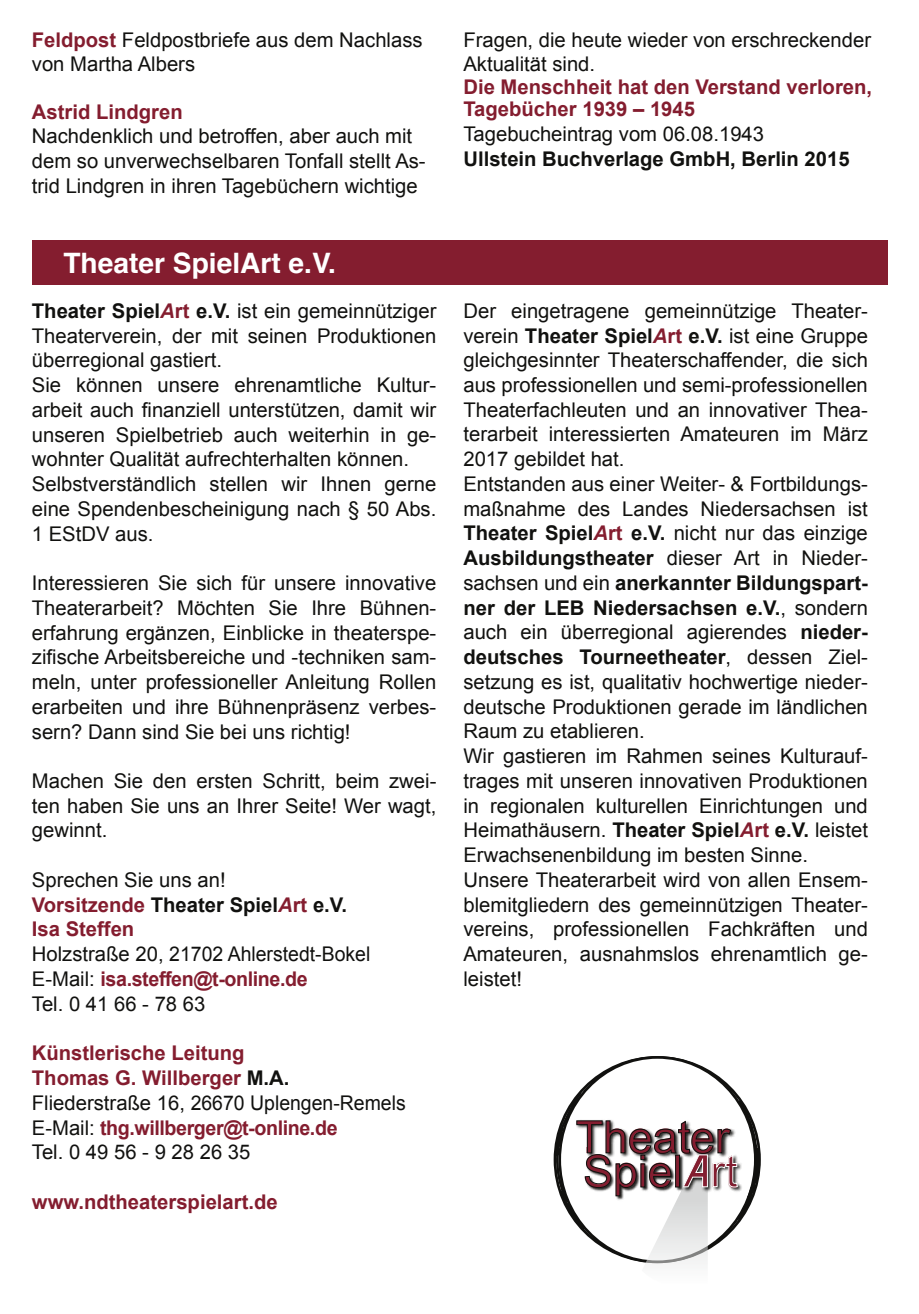
<style>
.page{position:relative;width:919px;height:1314px;background:#fff}
.page>*{position:absolute;margin:0;border:0;box-sizing:border-box;transform-origin:0 0}
.t1{font:44.77px "Arial";color:#841d2f}
.t2{font:44.55px "Arial";color:#831e30}
.t3{font:700 28.12px "Helvetica";color:#fff}
.t4{font:20.25px/24.8px "Arial";color:#11110f}
.t5{font:700 20.25px/24.8px "Arial";color:#841d2f}
.t6{font:700 20.25px "Arial";color:#11110f}
.s1{font-weight:700;color:#841d2f}
.s2{font-weight:700}
.s3{font-weight:700;font-style:italic;color:#841d2f}
.s4{font-weight:400;color:#11110f}
.s5{color:#11110f}
.s6{font-style:italic}
.s7{font-size:44.77px}
</style>
<div class="page">
<div style="left:32px;top:240px;width:855px;height:44px;background:#841d2f"></div>
<svg style="left:555px;top:1091px;width:206px;height:173px"></svg>
<p class="t4" style="left:32px;top:27px;width:392px"><span class="s1">Feldpost</span> Feldpostbriefe aus dem Nachlass von Martha Albers</p>
<p class="t5" style="left:32px;top:100px;width:152px">Astrid Lindgren</p>
<p class="t4" style="left:32px;top:124px;width:395px">Nachdenklich und betroffen, aber auch mit dem so unverwechselbaren Tonfall stellt As&shy;trid Lindgren in ihren Tagebüchern wichtige</p>
<h3 class="t3" style="left:63px;top:240px;width:274px">Theater SpielArt e.V.</h3>
<p class="t4" style="left:32px;top:298px;width:406px"><span class="s2">Theater Spiel</span><span class="s3">A</span><span class="s1">rt</span> <span class="s2">e.V.</span> ist ein gemeinnütziger Theaterverein, der mit seinen Produktionen überregional gastiert.<br>Sie können unsere ehrenamtliche Kultur&shy;arbeit auch finanziell unterstützen, damit wir unseren Spielbetrieb auch weiterhin in ge&shy;wohnter Qualität aufrechterhalten können.<br>Selbstverständlich stellen wir Ihnen gerne eine Spendenbescheinigung nach § 50 Abs.<br>1 EStDV aus.</p>
<p class="t4" style="left:32px;top:571px;width:406px;text-align:justify">Interessieren Sie sich für unsere innovative Theaterarbeit? Möchten Sie Ihre Bühnen&shy;erfahrung ergänzen, Einblicke in theaterspe&shy;zifische Arbeitsbereiche und -techniken sam&shy;meln, unter professioneller Anleitung Rollen erarbeiten und ihre Bühnenpräsenz verbes&shy;sern? Dann sind Sie bei uns richtig!</p>
<p class="t4" style="left:32px;top:769px;width:406px;text-align:justify">Machen Sie den ersten Schritt, beim zwei&shy;ten haben Sie uns an Ihrer Seite! Wer wagt, gewinnt.</p>
<p class="t5" style="left:32px;top:868px;width:317px"><span class="s4">Sprechen Sie uns an!<br></span>Vorsitzende <span class="s5">Theater Spiel</span><span class="s6">A</span>rt <span class="s5">e.V.<br></span>Isa Steffen</p>
<p class="t4" style="left:32px;top:942px;width:340px">Holzstraße 20, 21702 Ahlerstedt-Bokel<br>E-Mail: <span class="s1">isa.steffen@t-online.de<br></span>Tel. 0 41 66 - 78 63</p>
<p class="t5" style="left:32px;top:1041px;width:375px">Künstlerische Leitung<br>Thomas G. Willberger <span class="s5">M.A.<br></span><span class="s4">Fliederstraße 16, 26670 Uplengen-Remels<br>E-Mail:</span> thg.willberger@t-online.de<br><span class="s4">Tel. 0 49 56 - 9 28 26 35</span></p>
<p class="t5" style="left:32px;top:1190px;width:247px">www.ndtheaterspielart.de</p>
<p class="t4" style="left:463px;top:27px;width:409px">Fragen, die heute wieder von erschreckender<br>Aktualität sind.</p>
<p class="t5" style="left:463px;top:76px;width:410px;line-height:22.5px">Die Menschheit hat den Verstand verloren,<br>Tagebücher 1939 – 1945</p>
<p class="t4" style="left:463px;top:122px;width:302px">Tagebucheintrag vom 06.08.1943</p>
<p class="t6" style="left:463px;top:145px;width:388px">Ullstein Buchverlage GmbH, Berlin 2015</p>
<p class="t4" style="left:463px;top:298px;width:406px">Der eingetragene gemeinnützige Theater&shy;verein <span class="s2">Theater Spiel</span><span class="s3">A</span><span class="s1">rt</span> <span class="s2">e.V.</span> ist eine Gruppe gleichgesinnter Theaterschaffender, die sich aus professionellen und semi-professionellen Theaterfachleuten und an innovativer Thea&shy;terarbeit interessierten Amateuren im März 2017 gebildet hat.<br>Entstanden aus einer Weiter- &amp; Fortbildungs&shy;maßnahme des Landes Niedersachsen ist <span class="s2">Theater Spiel</span><span class="s3">A</span><span class="s1">rt</span> <span class="s2">e.V.</span> nicht nur das einzige <span class="s2">Ausbildungstheater</span> dieser Art in Nieder&shy;sachsen und ein <span class="s2">anerkannter Bildungspart&shy;ner der LEB Niedersachsen e.V.</span>, sondern auch ein überregional agierendes <span class="s2">nieder&shy;deutsches Tourneetheater</span>, dessen Ziel&shy;setzung es ist, qualitativ hochwertige nieder&shy;deutsche Produktionen gerade im ländlichen Raum zu etablieren.<br>Wir gastieren im Rahmen seines Kulturauf&shy;trages mit unseren innovativen Produktionen in regionalen kulturellen Einrichtungen und Heimathäusern. <span class="s2">Theater Spiel</span><span class="s3">A</span><span class="s1">rt</span> <span class="s2">e.V.</span> leistet Erwachsenenbildung im besten Sinne.<br>Unsere Theaterarbeit wird von allen Ensem&shy;blemitgliedern des gemeinnützigen Theater&shy;vereins, professionellen Fachkräften und Amateuren, ausnahmslos ehrenamtlich ge&shy;leistet!</p>
<h1 class="t1" style="left:575px;top:1108px;width:156px">Theater</h1>
<h2 class="t2" style="left:583px;top:1142px;width:156px">Spiel <span class="s7">rt</span></h2>
</div>
